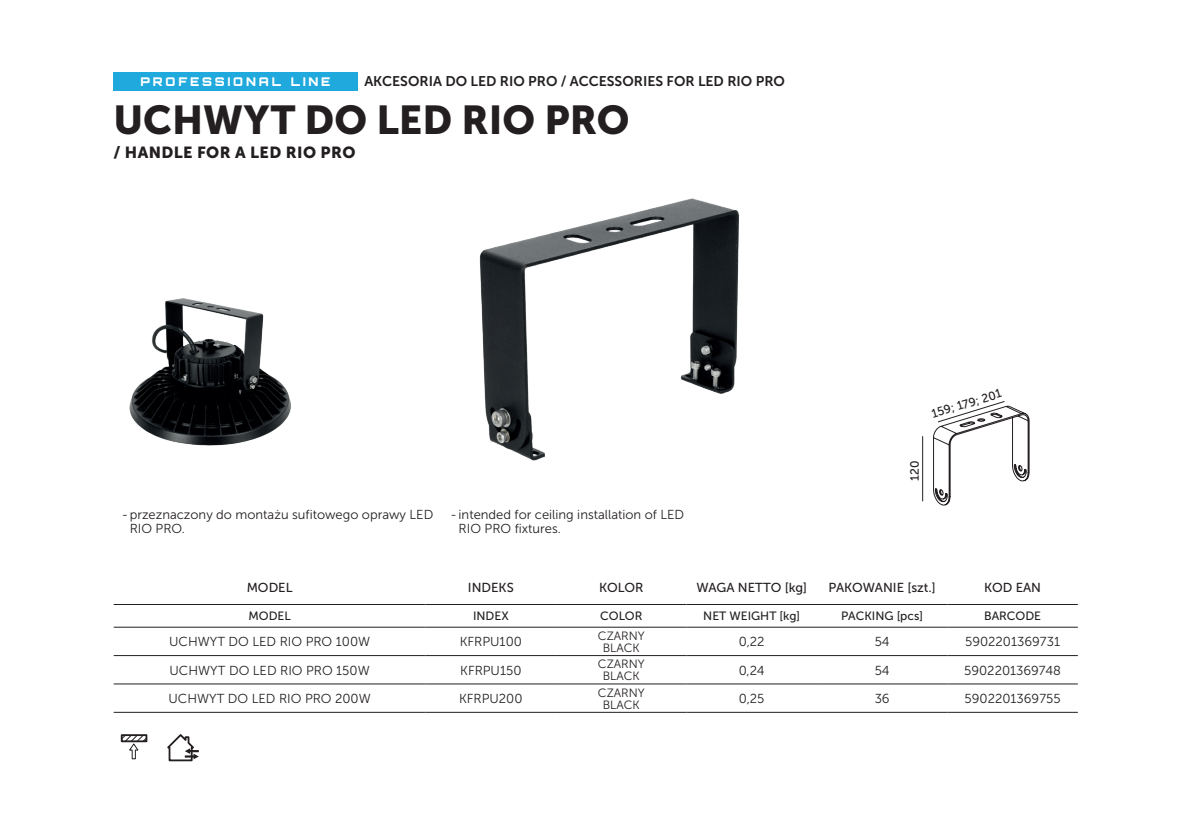
<style>
.page{position:relative;width:1191px;height:840px;background:#fff}
.page>*{position:absolute;margin:0;border:0;box-sizing:border-box;transform-origin:0 0}
.t1{font:40px "Museo Sans 900";color:#231f20}
.t2{font:16px "Museo Sans 900";letter-spacing:.025em;color:#231f20}
.t3{font:14px "Museo Sans 700";color:#231f20}
.t4{font:13px/14px "Museo Sans 300";color:#231f20}
.t5{font:13px "Museo Sans 500";color:#231f20}
.t6{font:12px "Museo Sans 500";color:#231f20}
.t7{font:12px/12px "Museo Sans 300";color:#231f20;text-align:center}
.t8{font:900 12px "Orbitron";letter-spacing:.24em;color:#fff}
</style>
<div class="page">
<img style="left:479px;top:198px;width:260px;height:263px">
<svg style="left:114px;top:604px;width:963px;height:24px"></svg>
<div style="left:425px;top:604px;width:131px;height:23px;background:#fff"></div>
<svg style="left:114px;top:656px;width:963px;height:29px"></svg>
<hr style="left:114px;top:603px;width:311px;height:1px;background:#231f20">
<hr style="left:556px;top:603px;width:130px;height:1px;background:#231f20">
<hr style="left:686px;top:603px;width:131px;height:1px;background:#231f20">
<hr style="left:817px;top:603px;width:130px;height:1px;background:#231f20">
<hr style="left:947px;top:603px;width:130px;height:1px;background:#231f20">
<hr style="left:114px;top:626px;width:311px;height:1px;background:#231f20">
<hr style="left:114px;top:655px;width:311px;height:1px;background:#231f20">
<hr style="left:114px;top:683px;width:311px;height:1px;background:#231f20">
<hr style="left:425px;top:626px;width:131px;height:1px;background:#231f20">
<hr style="left:425px;top:655px;width:131px;height:1px;background:#231f20">
<hr style="left:425px;top:683px;width:131px;height:1px;background:#231f20">
<hr style="left:556px;top:626px;width:130px;height:1px;background:#231f20">
<hr style="left:556px;top:655px;width:130px;height:1px;background:#231f20">
<hr style="left:556px;top:683px;width:130px;height:1px;background:#231f20">
<hr style="left:686px;top:626px;width:131px;height:1px;background:#231f20">
<hr style="left:686px;top:655px;width:131px;height:1px;background:#231f20">
<hr style="left:686px;top:683px;width:131px;height:1px;background:#231f20">
<hr style="left:817px;top:626px;width:130px;height:1px;background:#231f20">
<hr style="left:817px;top:655px;width:130px;height:1px;background:#231f20">
<hr style="left:817px;top:683px;width:130px;height:1px;background:#231f20">
<hr style="left:947px;top:626px;width:130px;height:1px;background:#231f20">
<hr style="left:947px;top:655px;width:130px;height:1px;background:#231f20">
<hr style="left:947px;top:683px;width:130px;height:1px;background:#231f20">
<hr style="left:114px;top:711px;width:311px;height:1px;background:#231f20">
<hr style="left:425px;top:711px;width:131px;height:1px;background:#231f20">
<hr style="left:556px;top:711px;width:130px;height:1px;background:#231f20">
<hr style="left:686px;top:711px;width:131px;height:1px;background:#231f20">
<hr style="left:817px;top:711px;width:130px;height:1px;background:#231f20">
<hr style="left:947px;top:711px;width:130px;height:1px;background:#231f20">
<hr style="left:425px;top:603px;width:131px;height:1px;background:#231f20">
<svg style="left:120px;top:734px;width:28px;height:25px"></svg>
<svg style="left:167px;top:734px;width:32px;height:27px"></svg>
<div style="left:113px;top:72px;width:244px;height:18px;background:#1fa9dc"></div>
<hr style="left:922px;top:436px;width:1px;height:65px;background:#231f20">
<svg style="left:933px;top:401px;width:96px;height:104px"></svg>
<img style="left:129px;top:298px;width:162px;height:148px">
<p class="t8" style="left:140px;top:74px;width:191px">PROFESSIONAL LINE</p>
<p class="t3" style="left:364px;top:73px;width:422px">AKCESORIA DO LED RIO PRO / ACCESSORIES FOR LED RIO PRO</p>
<h1 class="t1" style="left:113px;top:97px;width:518px">UCHWYT DO LED RIO PRO</h1>
<p class="t2" style="left:113px;top:143px;width:244px">/ HANDLE FOR A LED RIO PRO</p>
<p class="t4" style="left:130px;top:507px;width:305px;text-indent:-8px">-przeznaczony do montażu sufitowego oprawy LED<br>RIO PRO.</p>
<p class="t4" style="left:458px;top:507px;width:227px;text-indent:-8px">- intended for ceiling installation of LED<br>RIO PRO fixtures.</p>
<p class="t6" style="left:930px;top:407px;width:74px;rotate:-17deg">159; 179; 201</p>
<p class="t6" style="left:908px;top:480px;width:22px;rotate:-90deg">120</p>
<p class="t5" style="left:247px;top:580px;width:47px">MODEL</p>
<p class="t5" style="left:468px;top:580px;width:47px">INDEKS</p>
<p class="t5" style="left:599px;top:580px;width:46px">KOLOR</p>
<p class="t5" style="left:696px;top:580px;width:112px">WAGA NETTO [kg]</p>
<p class="t5" style="left:828px;top:580px;width:109px">PAKOWANIE [szt.]</p>
<p class="t5" style="left:984px;top:580px;width:59px">KOD EAN</p>
<p class="t6" style="left:248px;top:609px;width:44px">MODEL</p>
<p class="t6" style="left:473px;top:609px;width:37px">INDEX</p>
<p class="t6" style="left:600px;top:609px;width:44px">COLOR</p>
<p class="t6" style="left:703px;top:609px;width:98px">NET WEIGHT [kg]</p>
<p class="t6" style="left:841px;top:609px;width:83px">PACKING [pcs]</p>
<p class="t6" style="left:984px;top:609px;width:59px">BARCODE</p>
<p class="t4" style="left:169px;top:634px;width:202px">UCHWYT DO LED RIO PRO 100W</p>
<p class="t4" style="left:460px;top:634px;width:64px">KFRPU100</p>
<p class="t7" style="left:598px;top:629px;width:48px">CZARNY<br>BLACK</p>
<p class="t4" style="left:739px;top:634px;width:27px">0,22</p>
<p class="t4" style="left:874px;top:634px;width:17px">54</p>
<p class="t4" style="left:965px;top:634px;width:96px">5902201369731</p>
<p class="t4" style="left:170px;top:663px;width:202px">UCHWYT DO LED RIO PRO 150W</p>
<p class="t4" style="left:460px;top:663px;width:63px">KFRPU150</p>
<p class="t7" style="left:598px;top:657px;width:48px">CZARNY<br>BLACK</p>
<p class="t4" style="left:739px;top:663px;width:27px">0,24</p>
<p class="t4" style="left:874px;top:663px;width:17px">54</p>
<p class="t4" style="left:964px;top:663px;width:98px">5902201369748</p>
<p class="t4" style="left:168px;top:691px;width:204px">UCHWYT DO LED RIO PRO 200W</p>
<p class="t4" style="left:459px;top:691px;width:65px">KFRPU200</p>
<p class="t7" style="left:598px;top:686px;width:48px">CZARNY<br>BLACK</p>
<p class="t4" style="left:739px;top:691px;width:27px">0,25</p>
<p class="t4" style="left:874px;top:691px;width:17px">36</p>
<p class="t4" style="left:964px;top:691px;width:98px">5902201369755</p>
</div>
